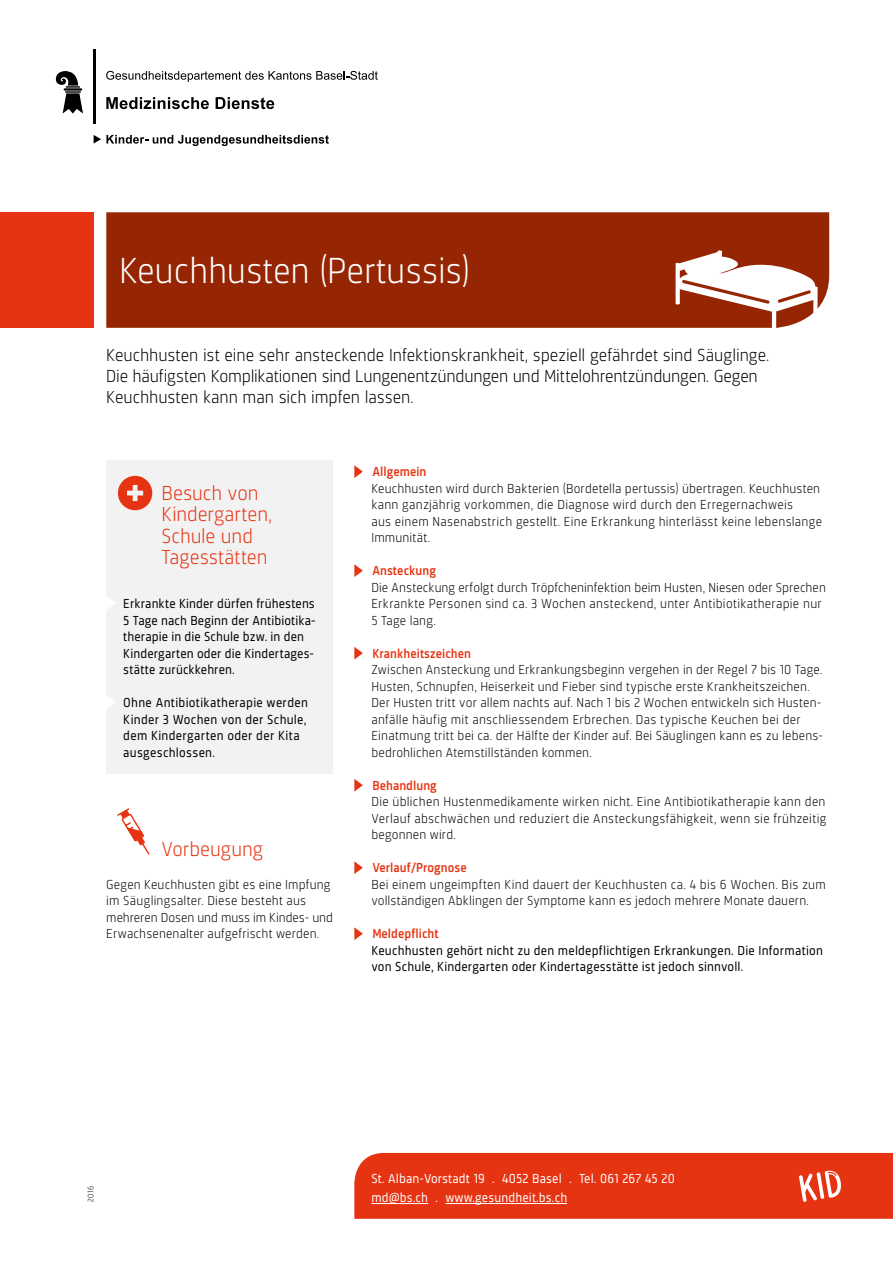
<style>
.page{position:relative;width:893px;height:1263px;background:#fff}
.page>*{position:absolute;margin:0;border:0;box-sizing:border-box;transform-origin:0 0}
.TITEL{font:300 37.5px "Sinews Sans Pro";letter-spacing:-.005em;color:#fff}
.TITEL_TIPPS{font:300 21px/21px "Sinews Sans Pro";letter-spacing:-.005em;color:#e63312}
.LEADTEXT{font:300 18px/21px "Sinews Sans Pro";letter-spacing:-.005em;color:#000}
.FLIESSTEXT{font:300 13.5px/16.5px "Sinews Sans Pro";letter-spacing:.015em;color:#000}
.FLIESSTEXT_BOLD{font:13.5px/16.5px "Sinews Sans Pro";letter-spacing:.015em;color:#000}
.Untertitel_Pfeil{font:500 13.5px "Sinews Sans Pro";letter-spacing:.005em;color:#e63312}
.Adresse{font:13.5px "Sinews Sans Pro";letter-spacing:.01em;color:#fff}
.t1{font:300 8.25px "Sinews Sans Pro";color:#000}
</style>
<div class="page">
<div style="left:106px;top:212px;width:723px;height:116px;background:#952503"></div>
<div style="left:0;top:212px;width:94px;height:116px;background:#e63312"></div>
<svg style="left:106px;top:71px;width:272px;height:11px"></svg>
<svg style="left:94px;top:135px;width:235px;height:11px"></svg>
<svg style="left:106px;top:97px;width:103px;height:12px"></svg>
<svg style="left:216px;top:97px;width:58px;height:12px"></svg>
<svg style="left:56px;top:71px;width:27px;height:43px"></svg>
<hr style="left:94px;top:50px;width:2px;height:74px;background:#000">
<svg style="left:676px;top:250px;width:141px;height:78px"></svg>
<svg style="left:354px;top:465px;width:9px;height:13px"></svg>
<svg style="left:354px;top:564px;width:9px;height:13px"></svg>
<svg style="left:354px;top:647px;width:9px;height:12px"></svg>
<svg style="left:354px;top:779px;width:9px;height:12px"></svg>
<svg style="left:354px;top:861px;width:9px;height:13px"></svg>
<svg style="left:354px;top:927px;width:9px;height:13px"></svg>
<div style="left:106px;top:460px;width:227px;height:313px;background:#f2f2f2"></div>
<svg style="left:118px;top:476px;width:34px;height:34px"></svg>
<svg style="left:106px;top:596px;width:9px;height:14px"></svg>
<svg style="left:106px;top:696px;width:9px;height:13px"></svg>
<svg style="left:117px;top:808px;width:33px;height:47px"></svg>
<div style="left:354px;top:1153px;width:539px;height:66px;background:#e63312"></div>
<h1 class="TITEL" style="left:119px;top:250px;width:353px">Keuchhusten (Pertussis)</h1>
<p class="LEADTEXT" style="left:106px;top:344px;width:664px">Keuchhusten ist eine sehr ansteckende Infektionskrankheit, speziell gefährdet sind Säuglinge.<br>Die häufigsten Komplikationen sind Lungenentzündungen und Mittelohrentzündungen. Gegen<br>Keuchhusten kann man sich impfen lassen.</p>
<h3 class="TITEL_TIPPS" style="left:162px;top:483px;width:112px">Besuch von<br>Kindergarten,<br>Schule und<br>Tagesstätten</h3>
<p class="FLIESSTEXT_BOLD" style="left:123px;top:596px;width:194px">Erkrankte Kinder dürfen frühestens<br>5 Tage nach Beginn der Antibiotika&shy;therapie in die Schule bzw. in den<br>Kindergarten oder die Kindertages&shy;stätte zurückkehren.</p>
<p class="FLIESSTEXT_BOLD" style="left:123px;top:695px;width:186px">Ohne Antibiotikatherapie werden<br>Kinder 3 Wochen von der Schule, dem Kindergarten oder der Kita ausgeschlossen.</p>
<h3 class="TITEL_TIPPS" style="left:162px;top:838px;width:103px">Vorbeugung</h3>
<p class="FLIESSTEXT" style="left:106px;top:876px;width:228px">Gegen Keuchhusten gibt es eine Impfung im Säuglingsalter. Diese besteht aus mehreren Dosen und muss im Kindes- und Erwachsenenalter aufgefrischt werden.</p>
<h2 class="Untertitel_Pfeil" style="left:372px;top:464px;width:56px">Allgemein</h2>
<p class="FLIESSTEXT" style="left:371px;top:480px;width:452px">Keuchhusten wird durch Bakterien (Bordetella pertussis) übertragen. Keuchhusten kann ganzjährig vorkommen, die Diagnose wird durch den Erregernachweis<br>aus einem Nasenabstrich gestellt. Eine Erkrankung hinterlässt keine lebenslange Immunität.</p>
<h2 class="Untertitel_Pfeil" style="left:372px;top:563px;width:65px">Ansteckung</h2>
<p class="FLIESSTEXT" style="left:371px;top:579px;width:456px">Die Ansteckung erfolgt durch Tröpfcheninfektion beim Husten, Niesen oder Sprechen<br>Erkrankte Personen sind ca. 3 Wochen ansteckend, unter Antibiotikatherapie nur<br>5 Tage lang.</p>
<h2 class="Untertitel_Pfeil" style="left:372px;top:646px;width:100px">Krankheitszeichen</h2>
<p class="FLIESSTEXT" style="left:371px;top:662px;width:453px">Zwischen Ansteckung und Erkrankungsbeginn vergehen in der Regel 7 bis 10 Tage.<br>Husten, Schnupfen, Heiserkeit und Fieber sind typische erste Krankheitszeichen.<br>Der Husten tritt vor allem nachts auf. Nach 1 bis 2 Wochen entwickeln sich Husten&shy;anfälle häufig mit anschliessendem Erbrechen. Das typische Keuchen bei der Einatmung tritt bei ca. der Hälfte der Kinder auf. Bei Säuglingen kann es zu lebens&shy;bedrohlichen Atemstillständen kommen.</p>
<h2 class="Untertitel_Pfeil" style="left:372px;top:778px;width:66px">Behandlung</h2>
<p class="FLIESSTEXT" style="left:371px;top:794px;width:456px;text-align:justify">Die üblichen Hustenmedikamente wirken nicht. Eine Antibiotikatherapie kann den Verlauf abschwächen und reduziert die Ansteckungsfähigkeit, wenn sie frühzeitig begonnen wird.</p>
<h2 class="Untertitel_Pfeil" style="left:372px;top:860px;width:96px">Verlauf/Prognose</h2>
<p class="FLIESSTEXT" style="left:371px;top:876px;width:456px">Bei einem ungeimpften Kind dauert der Keuchhusten ca. 4 bis 6 Wochen. Bis zum vollständigen Abklingen der Symptome kann es jedoch mehrere Monate dauern.</p>
<h2 class="Untertitel_Pfeil" style="left:372px;top:926px;width:68px">Meldepflicht</h2>
<p class="FLIESSTEXT_BOLD" style="left:371px;top:942px;width:453px">Keuchhusten gehört nicht zu den meldepflichtigen Erkrankungen. Die Information von Schule, Kindergarten oder Kindertagesstätte ist jedoch sinnvoll.</p>
<p class="Adresse" style="left:371px;top:1171px;width:305px">St. Alban-Vorstadt 19 . 4052 Basel . Tel. 061 267 45 20</p>
<p class="t1" style="left:86px;top:1202px;width:18px;rotate:-90deg">2016</p>
<p class="Adresse" style="left:371px;top:1190px;width:197px">md@bs.ch . www.gesundheit.bs.ch</p>
</div>
